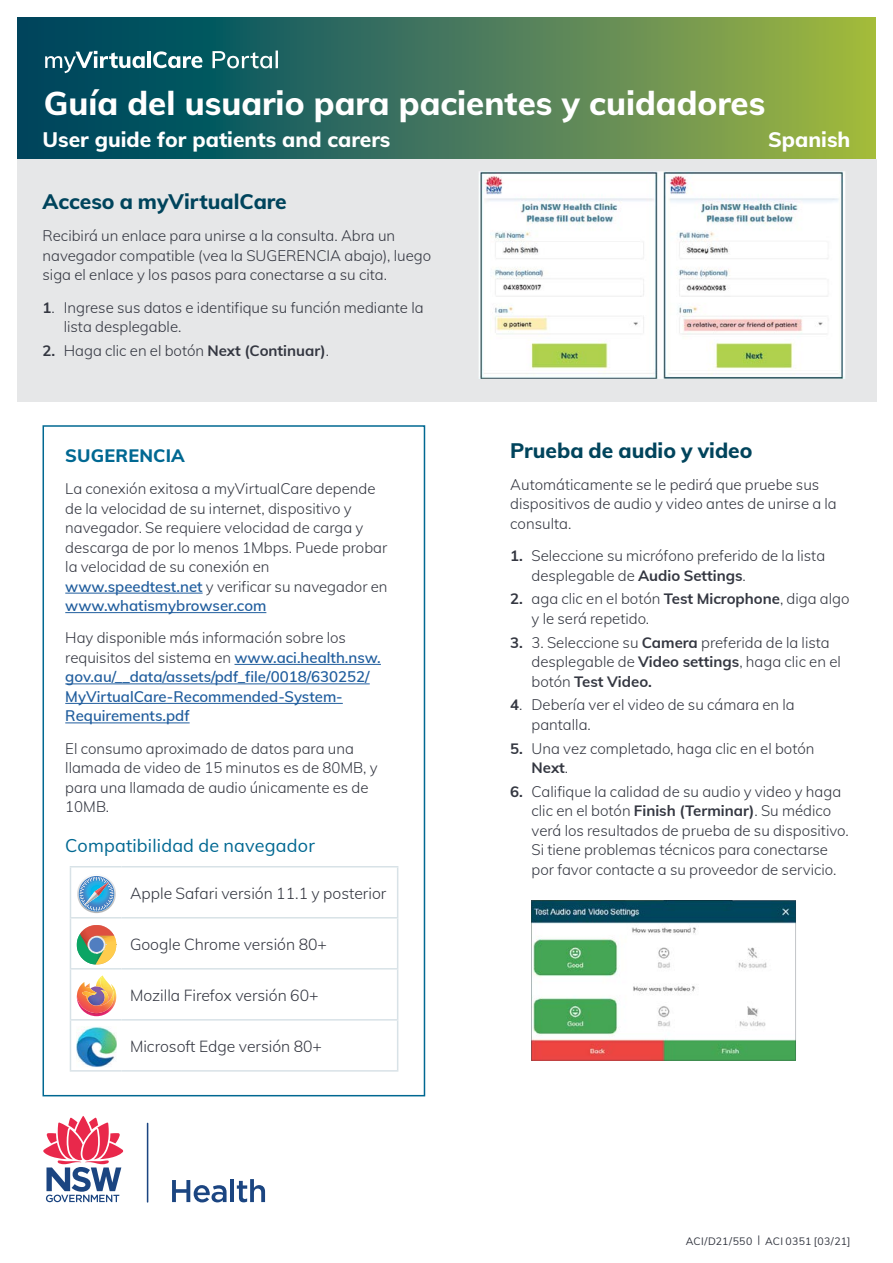
<style>
.page{position:relative;width:893px;height:1263px;background:#fff}
.page>*{position:absolute;margin:0;border:0;box-sizing:border-box;transform-origin:0 0}
.Main_Head{font:800 33px "Muli";color:#fff}
.t1{font:800 21px "Muli";color:#00445c}
.t2{font:800 21px "Muli";color:#fff}
.Sub_2{font:18px "Muli";letter-spacing:.01em;color:#006892}
.t3{font:800 18px "Muli";letter-spacing:.01em;color:#006892}
.Table_text{font:300 15.75px "Muli";color:#343741}
.Bullet{font:300 15px/19.5px "Muli";color:#343741}
.Body{font:300 15px/19.5px "Muli";color:#343741}
.Body-2{font:600 15px/19.5px "Muli";color:#215e9e}
.t4{font:10.5px "Muli";letter-spacing:.025em;color:#343741}
.s1{font-weight:700}
.s2{font-weight:600;color:#215e9e}
.s3{font-weight:300;color:#343741}
</style>
<div class="page">
<svg style="left:17px;top:43px;width:859px;height:116px;background:#477b57"></svg>
<div style="left:17px;top:159px;width:860px;height:243px;background:#e6e7e8"></div>
<img style="left:479px;top:171px;width:366px;height:208px">
<svg style="left:531px;top:900px;width:265px;height:160px"></svg>
<hr style="left:65px;top:593px;width:138px;height:1px;background:#215e9e">
<hr style="left:65px;top:612px;width:201px;height:1px;background:#215e9e">
<hr style="left:234px;top:664px;width:147px;height:1px;background:#215e9e">
<hr style="left:65px;top:683px;width:305px;height:1px;background:#215e9e">
<hr style="left:65px;top:703px;width:278px;height:1px;background:#215e9e">
<hr style="left:65px;top:722px;width:125px;height:1px;background:#215e9e">
<div style="left:43px;top:425px;width:382px;height:671px;border:2px solid #006892"></div>
<hr style="left:70px;top:866px;width:52px;height:1px;background:#d8e2e7">
<hr style="left:70px;top:867px;width:1px;height:50px;background:#d8e2e7">
<hr style="left:122px;top:866px;width:276px;height:1px;background:#d8e2e7">
<hr style="left:397px;top:867px;width:1px;height:50px;background:#d8e2e7">
<hr style="left:70px;top:917px;width:52px;height:1px;background:#d8e2e7">
<hr style="left:70px;top:918px;width:1px;height:50px;background:#d8e2e7">
<hr style="left:122px;top:917px;width:276px;height:1px;background:#d8e2e7">
<hr style="left:397px;top:918px;width:1px;height:50px;background:#d8e2e7">
<hr style="left:70px;top:968px;width:52px;height:1px;background:#d8e2e7">
<hr style="left:70px;top:969px;width:1px;height:50px;background:#d8e2e7">
<hr style="left:122px;top:968px;width:276px;height:1px;background:#d8e2e7">
<hr style="left:397px;top:969px;width:1px;height:50px;background:#d8e2e7">
<hr style="left:70px;top:1019px;width:52px;height:1px;background:#d8e2e7">
<hr style="left:70px;top:1020px;width:1px;height:50px;background:#d8e2e7">
<hr style="left:122px;top:1019px;width:276px;height:1px;background:#d8e2e7">
<hr style="left:397px;top:1020px;width:1px;height:50px;background:#d8e2e7">
<hr style="left:70px;top:1070px;width:52px;height:1px;background:#d8e2e7">
<hr style="left:122px;top:1070px;width:276px;height:1px;background:#d8e2e7">
<svg style="left:45px;top:51px;width:100px;height:22px"></svg>
<hr style="left:147px;top:51px;width:4px;height:17px;background:#fff">
<svg style="left:153px;top:51px;width:49px;height:17px"></svg>
<svg style="left:212px;top:51px;width:66px;height:17px"></svg>
<svg style="left:77px;top:876px;width:39px;height:37px"></svg>
<svg style="left:77px;top:925px;width:40px;height:40px"></svg>
<img style="left:86px;top:1013px;width:21px;height:3px">
<img style="left:79px;top:1006px;width:35px;height:7px">
<svg style="left:77px;top:982px;width:39px;height:24px"></svg>
<img style="left:97px;top:975px;width:17px;height:27px">
<img style="left:92px;top:990px;width:18px;height:16px">
<img style="left:82px;top:991px;width:15px;height:14px">
<img style="left:76px;top:1027px;width:41px;height:40px">
<hr style="left:147px;top:1123px;width:1px;height:79px;background:#1b4581">
<svg style="left:172px;top:1180px;width:55px;height:22px"></svg>
<hr style="left:230px;top:1179px;width:4px;height:23px;background:#1b4581">
<svg style="left:237px;top:1179px;width:28px;height:23px"></svg>
<svg style="left:43px;top:1116px;width:81px;height:86px"></svg>
<svg style="left:17px;top:17px;width:859px;height:26px;background:#447957"></svg>
<svg style="left:17px;top:17px;width:27px;height:20px"></svg>
<svg style="left:851px;top:17px;width:25px;height:19px"></svg>
<p class="Main_Head" style="left:44px;top:79px;width:723px">Guía del usuario para pacientes y cuidadores</p>
<p class="t2" style="left:43px;top:124px;width:349px">User guide for patients and carers</p>
<p class="t2" style="left:768px;top:124px;width:84px">Spanish</p>
<h2 class="t1" style="left:43px;top:186px;width:246px">Acceso a myVirtualCare</h2>
<p class="Body" style="left:43px;top:225px;width:390px">Recibirá un enlace para unirse a la consulta. Abra un navegador compatible (vea la SUGERENCIA abajo), luego siga el enlace y los pasos para conectarse a su cita.</p>
<p class="Bullet" style="left:64px;top:297px;width:361px;text-indent:-21px"><span class="s1">1</span>. Ingrese sus datos e identifique su función mediante la lista desplegable.</p>
<p class="Bullet" style="left:43px;top:340px;width:288px"><span class="s1">2.</span> Haga clic en el botón <span class="s1">Next (Continuar)</span>.</p>
<p class="t3" style="left:65px;top:442px;width:121px">SUGERENCIA</p>
<p class="Body" style="left:65px;top:478px;width:324px">La conexión exitosa a myVirtualCare depende de la velocidad de su internet, dispositivo y navegador. Se requiere velocidad de carga y descarga de por lo menos 1Mbps. Puede probar la velocidad de su conexión en <span class="s2">www.speedtest.net</span> y verificar su navegador en <span class="s2">www.whatismybrowser.com</span></p>
<p class="Body-2" style="left:65px;top:627px;width:317px"><span class="s3">Hay disponible más información sobre los requisitos del sistema en</span> www.aci.health.nsw. gov.au/__data/assets/pdf_file/0018/630252/ MyVirtualCare-Recommended-System-Requirements.pdf</p>
<p class="Body" style="left:65px;top:738px;width:314px">El consumo aproximado de datos para una llamada de video de 15 minutos es de 80MB, y para una llamada de audio únicamente es de<br>10MB.</p>
<p class="Sub_2" style="left:65px;top:832px;width:251px">Compatibilidad de navegador</p>
<p class="Table_text" style="left:130px;top:882px;width:258px">Apple Safari versión 11.1 y posterior</p>
<p class="Table_text" style="left:130px;top:933px;width:198px">Google Chrome versión 80+</p>
<p class="Table_text" style="left:130px;top:984px;width:190px">Mozilla Firefox versión 60+</p>
<p class="Table_text" style="left:130px;top:1035px;width:194px">Microsoft Edge versión 80+</p>
<h2 class="t1" style="left:510px;top:435px;width:244px">Prueba de audio y video</h2>
<p class="Body" style="left:510px;top:474px;width:328px">Automáticamente se le pedirá que pruebe sus dispositivos de audio y video antes de unirse a la consulta.</p>
<p class="Bullet" style="left:531px;top:545px;width:295px;text-indent:-21px"><span class="s1">1.</span> Seleccione su micrófono preferido de la lista desplegable de <span class="s1">Audio Settings</span>.</p>
<p class="Bullet" style="left:531px;top:588px;width:320px;text-indent:-21px"><span class="s1">2.</span> aga clic en el botón <span class="s1">Test Microphone</span>, diga algo y le será repetido.</p>
<p class="Bullet" style="left:531px;top:632px;width:311px;text-indent:-21px"><span class="s1">3.</span> 3. Seleccione su <span class="s1">Camera</span> preferida de la lista desplegable de <span class="s1">Video settings</span>, haga clic en el botón <span class="s1">Test Video.</span></p>
<p class="Bullet" style="left:531px;top:694px;width:265px;text-indent:-21px"><span class="s1">4</span>. Debería ver el video de su cámara en la pantalla.</p>
<p class="Bullet" style="left:531px;top:738px;width:284px;text-indent:-21px"><span class="s1">5.</span> Una vez completado, haga clic en el botón<br><span class="s1">Next</span>.</p>
<p class="Bullet" style="left:531px;top:781px;width:319px;text-indent:-21px"><span class="s1">6.</span> Califique la calidad de su audio y video y haga clic en el botón <span class="s1">Finish (Terminar)</span>. Su médico verá los resultados de prueba de su dispositivo.<br>Si tiene problemas técnicos para conectarse por favor contacte a su proveedor de servicio.</p>
<p class="t4" style="left:686px;top:1233px;width:166px">ACI/D21/550 | ACI 0351 [03/21]</p>
</div>
